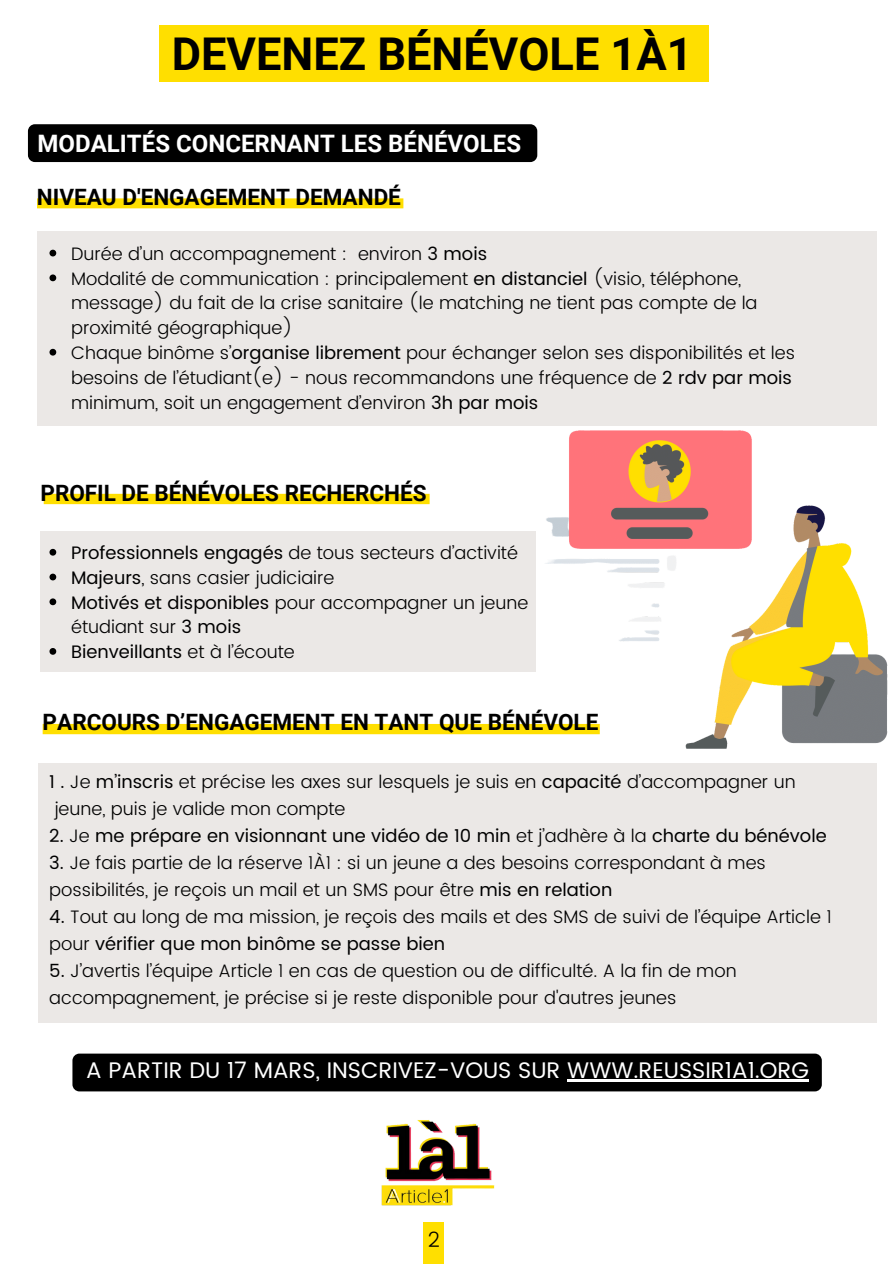
<style>
.page{position:relative;width:894px;height:1264px;background:#fff}
.page>*{position:absolute;margin:0;border:0;box-sizing:border-box;transform-origin:0 0}
.t1{font:700 45.15px "Roboto";color:#000}
.t2{font:700 24px "Roboto";color:#fff}
.t3{font:700 22.5px "Roboto";color:#000}
.t4{font:22.5px "Poppins";color:#fff}
.t5{font:300 21px "Poppins";color:#000}
.t6{font:300 18px/24.8px "Poppins";color:#000}
.t7{font:18px "Poppins";color:#000}
.s1{font-weight:400}
.s2{font-weight:300}
</style>
<div class="page">
<div style="left:37px;top:231px;width:839px;height:194px;background:#ebe8e6"></div>
<svg style="left:37px;top:198px;width:366px;height:10px;background:#ffe00a"></svg>
<svg style="left:49px;top:250px;width:7px;height:6px"></svg>
<svg style="left:49px;top:274px;width:7px;height:7px"></svg>
<svg style="left:49px;top:349px;width:7px;height:6px"></svg>
<div style="left:43px;top:724px;width:494px;height:10px;background:#ffdf00"></div>
<div style="left:38px;top:763px;width:838px;height:260px;background:#ebe8e6"></div>
<div style="left:44px;top:494px;width:385px;height:10px;background:#ffdf00"></div>
<div style="left:40px;top:531px;width:496px;height:140px;background:#ebe8e6"></div>
<svg style="left:49px;top:549px;width:7px;height:6px"></svg>
<svg style="left:49px;top:573px;width:7px;height:7px"></svg>
<svg style="left:49px;top:598px;width:7px;height:7px"></svg>
<svg style="left:49px;top:648px;width:7px;height:6px"></svg>
<div style="left:423px;top:1222px;width:20px;height:41px;background:#ffdf00"></div>
<div style="left:28px;top:124px;width:509px;height:38px;background:#000;border-radius:7px"></div>
<img style="left:537px;top:397px;width:351px;height:352px">
<div style="left:159px;top:25px;width:549px;height:56px;background:#ffdf00"></div>
<img style="left:381px;top:1119px;width:114px;height:87px">
<div style="left:72px;top:1053px;width:749px;height:38px;background:#000;border-radius:7px"></div>
<hr style="left:567px;top:1079px;width:241px;height:2px;background:#fff">
<p class="t1" style="left:172px;top:28px;width:522px">DEVENEZ BÉNÉVOLE 1À1</p>
<p class="t2" style="left:37px;top:129px;width:485px">MODALITÉS CONCERNANT LES BÉNÉVOLES</p>
<p class="t3" style="left:37px;top:184px;width:365px">NIVEAU D'ENGAGEMENT DEMANDÉ</p>
<p class="t6" style="left:71px;top:241px;width:417px">Durée d’un accompagnement : environ <span class="s1">3 mois</span></p>
<p class="t6" style="left:71px;top:266px;width:687px">Modalité de communication : principalement <span class="s1">en distanciel</span> (visio, téléphone, message) du fait de la crise sanitaire (le matching ne tient pas compte de la proximité géographique)</p>
<p class="t6" style="left:71px;top:340px;width:725px">Chaque binôme s’<span class="s1">organise librement</span> pour échanger selon ses disponibilités et les besoins de l’étudiant(e) - nous recommandons une fréquence de <span class="s1">2 rdv par mois </span>minimum, soit un engagement d’environ <span class="s1">3h par mois</span></p>
<p class="t3" style="left:40px;top:480px;width:387px">PROFIL DE BÉNÉVOLES RECHERCHÉS</p>
<p class="t6" style="left:71px;top:540px;width:448px"><span class="s1">Professionnels engagés</span> de tous secteurs d’activité</p>
<p class="t6" style="left:71px;top:565px;width:265px"><span class="s1">Majeurs</span>, sans casier judiciaire</p>
<p class="t6" style="left:71px;top:590px;width:458px"><span class="s1">Motivés et disponibles</span> pour accompagner un jeune étudiant sur <span class="s1">3 mois</span></p>
<p class="t7" style="left:71px;top:641px;width:225px">Bienveillants <span class="s2">et à l’écoute</span></p>
<p class="t3" style="left:43px;top:709px;width:557px">PARCOURS D’ENGAGEMENT EN TANT QUE BÉNÉVOLE</p>
<p class="t6" style="left:55px;top:768px;width:742px;line-height:27px;text-indent:-5px"><span class="s1">1 .</span> Je <span class="s1">m’inscris</span> et précise les axes sur lesquels je suis en <span class="s1">capacité</span> d’accompagner un jeune, puis je valide mon compte</p>
<p class="t7" style="left:49px;top:825px;width:778px">2. <span class="s2">Je</span> me prépare en visionnant une vidéo de 10 min <span class="s2">et j’adhère à la</span> charte du bénévole</p>
<p class="t6" style="left:49px;top:849px;width:718px;line-height:27px"><span class="s1">3.</span> Je fais partie de la réserve 1À1 : si un jeune a des besoins correspondant à mes possibilités, je reçois un mail et un SMS pour être <span class="s1">mis en relation</span></p>
<p class="t6" style="left:49px;top:903px;width:783px;line-height:27px"><span class="s1">4.</span> Tout au long de ma mission, je reçois des mails et des SMS de suivi de l’équipe Article 1 pour <span class="s1">vérifier que mon binôme se passe bien</span></p>
<p class="t6" style="left:49px;top:957px;width:688px;line-height:27px"><span class="s1">5.</span> J’avertis l’équipe Article 1 en cas de question ou de difficulté. A la fin de mon accompagnement, je précise si je reste disponible pour d'autres jeunes</p>
<p class="t4" style="left:86px;top:1057px;width:724px">A PARTIR DU 17 MARS, INSCRIVEZ-VOUS SUR WWW.REUSSIR1A1.ORG</p>
<p class="t5" style="left:427px;top:1226px;width:14px">2</p>
</div>
